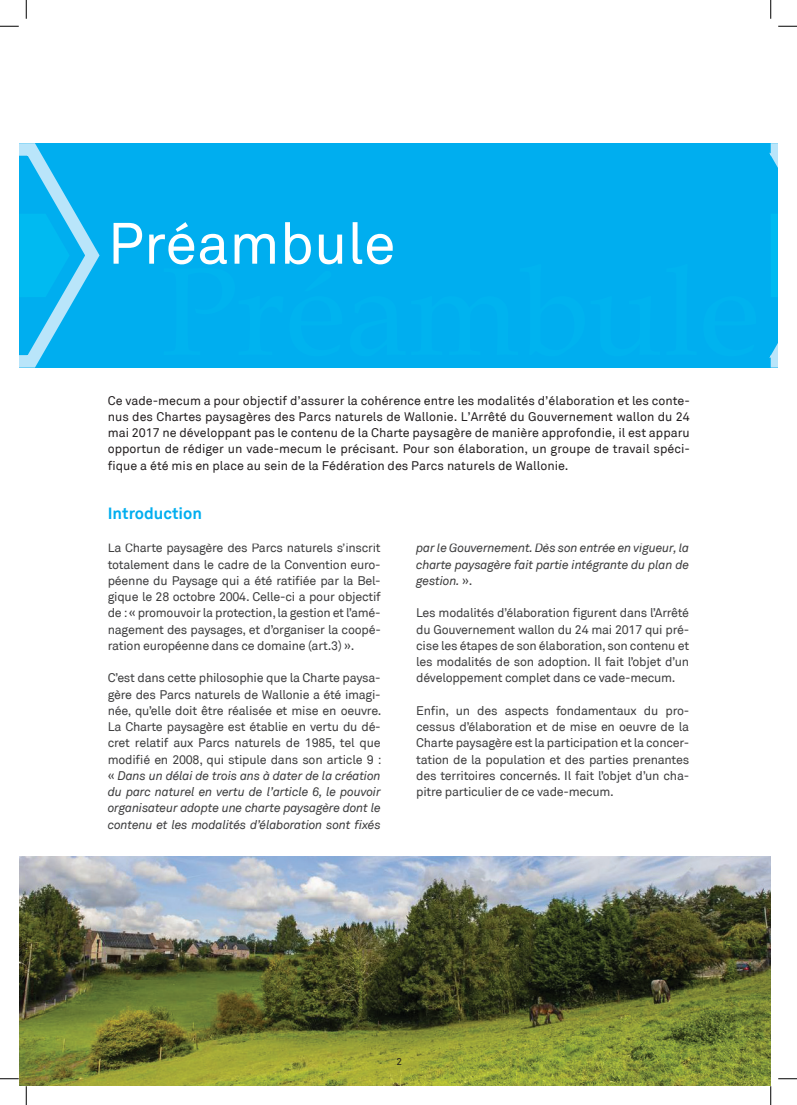
<style>
.page{position:relative;width:797px;height:1105px;background:#fff}
.page>*{position:absolute;margin:0;border:0;box-sizing:border-box;transform-origin:0 0}
.t1{font:57.5px "Akkurat";color:#fff}
.t2{font:700 16.25px "Akkurat";color:#00aeef}
.t3{font:12.5px/16.2px "Akkurat";letter-spacing:-.02em;color:#3e3e3f;text-align:justify}
.t4{font:12.5px/16.2px "Akkurat";color:#231f20;text-align:justify}
.t5{font:italic 12.5px/16.2px "Akkurat";letter-spacing:-.02em;color:#3e3e3f;text-align:justify}
.t6{font:10px "Akkurat";color:#231f20}
.s1{font-style:italic}
.s2{font-style:normal}
</style>
<div class="page">
<div style="left:19px;top:143px;width:758px;height:225px;background:#00aeef"></div>
<svg style="left:19px;top:143px;width:81px;height:225px"></svg>
<svg style="left:769px;top:143px;width:8px;height:225px"></svg>
<div style="left:770px;top:214px;width:7px;height:83px;background:#00baf1"></div>
<img style="left:19px;top:856px;width:751px;height:230px">
<svg style="left:0;top:25px;width:19px;height:2px"></svg>
<svg style="left:778px;top:25px;width:19px;height:2px"></svg>
<svg style="left:0;top:1078px;width:19px;height:1px"></svg>
<svg style="left:778px;top:1078px;width:19px;height:1px"></svg>
<svg style="left:25px;top:0;width:2px;height:19px"></svg>
<svg style="left:25px;top:1086px;width:2px;height:19px"></svg>
<svg style="left:770px;top:0;width:1px;height:19px"></svg>
<svg style="left:770px;top:1086px;width:1px;height:19px"></svg>
<h1 class="t1" style="left:108px;top:210px;width:289px">Préambule</h1>
<p class="t4" style="left:108px;top:392px;width:583px">Ce vade-mecum a pour objectif d’assurer la cohérence entre les modalités d’élaboration et les conte&shy;nus des Chartes paysagères des Parcs naturels de Wallonie. L’Arrêté du Gouvernement wallon du 24 mai 2017 ne développant pas le contenu de la Charte paysagère de manière approfondie, il est apparu opportun de rédiger un vade-mecum le précisant. Pour son élaboration, un groupe de travail spéci&shy;fique a été mis en place au sein de la Fédération des Parcs naturels de Wallonie.</p>
<h2 class="t2" style="left:108px;top:502px;width:96px">Introduction</h2>
<p class="t3" style="left:108px;top:540px;width:274px">La Charte paysagère des Parcs naturels s’inscrit totalement dans le cadre de la Convention euro&shy;péenne du Paysage qui a été ratifiée par la Bel&shy;gique le 28 octobre 2004. Celle-ci a pour objectif de : « promouvoir la protection, la gestion et l’amé&shy;nagement des paysages, et d’organiser la coopé&shy;ration européenne dans ce domaine (art.3) ».</p>
<p class="t3" style="left:108px;top:670px;width:275px">C’est dans cette philosophie que la Charte paysa&shy;gère des Parcs naturels de Wallonie a été imagi&shy;née, qu’elle doit être réalisée et mise en oeuvre.<br>La Charte paysagère est établie en vertu du dé&shy;cret relatif aux Parcs naturels de 1985, tel que modifié en 2008, qui stipule dans son article 9 : « <span class="s1">Dans un délai de trois ans à dater de la création du parc naturel en vertu de l’article 6, le pouvoir organisateur adopte une charte paysagère dont le contenu et les modalités d’élaboration sont fixés</span></p>
<p class="t5" style="left:416px;top:540px;width:274px">par le Gouvernement. Dès son entrée en vigueur, la charte paysagère fait partie intégrante du plan de gestion. <span class="s2">».</span></p>
<p class="t3" style="left:416px;top:605px;width:274px">Les modalités d’élaboration figurent dans l’Arrêté du Gouvernement wallon du 24 mai 2017 qui pré&shy;cise les étapes de son élaboration, son contenu et les modalités de son adoption. Il fait l’objet d’un développement complet dans ce vade-mecum.</p>
<p class="t3" style="left:416px;top:703px;width:274px">Enfin, un des aspects fondamentaux du pro&shy;cessus d’élaboration et de mise en oeuvre de la Charte paysagère est la participation et la concer&shy;tation de la population et des parties prenantes des territoires concernés. Il fait l’objet d’un cha&shy;pitre particulier de ce vade-mecum.</p>
<p class="t6" style="left:396px;top:1055px;width:7px">2</p>
</div>
